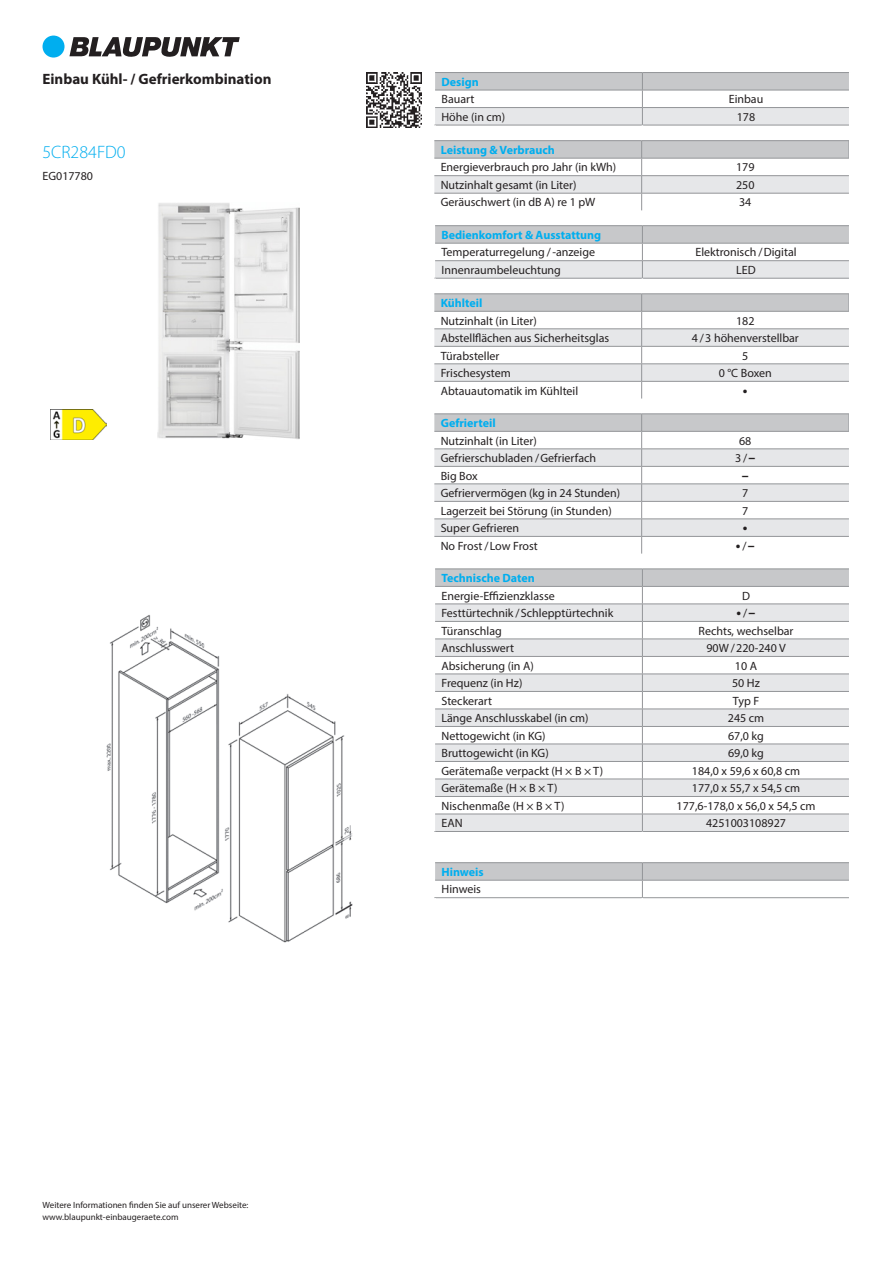
<style>
.page{position:relative;width:893px;height:1263px;background:#fff}
.page>*{position:absolute;margin:0;border:0;box-sizing:border-box;transform-origin:0 0}
.Merkmalsfolge-Modell{font:300 18px "Myriad Pro";color:#00aeef}
.Merkmalsfolge-Produu{font:700 15px "Myriad Pro";color:#231f20}
.Metadata-Wert{font:700 13.8px "Myriad Pro";color:#231f20}
.Metadata{font:12px "Myriad Pro";color:#231f20}
.Metadata-Wert-2{font:12px "Myriad Pro";color:#231f20}
.Kopf{font:700 12px "Myriad Pro";color:#00aeef}
.Merkmalsfolge-Nummer{font:12px "Myriad Pro";color:#231f20}
.Absatz_erster{font:9px "Myriad Pro";color:#231f20}
.Absatz_letzter{font:9px "Myriad Pro";color:#231f20}
.s1{font-weight:700;font-size:13.8px}
.s2{font-weight:400;font-size:12px}
</style>
<div class="page">
<img style="left:106px;top:615px;width:247px;height:328px">
<img style="left:157px;top:203px;width:143px;height:236px">
<img style="left:51px;top:409px;width:55px;height:31px">
<img style="left:366px;top:72px;width:56px;height:56px">
<hr style="left:435px;top:72px;width:207px;height:1px;background:#939598">
<hr style="left:642px;top:72px;width:208px;height:1px;background:#939598">
<svg style="left:434px;top:73px;width:415px;height:53px"></svg>
<hr style="left:434px;top:140px;width:208px;height:1px;background:#939598">
<hr style="left:642px;top:140px;width:207px;height:1px;background:#939598">
<svg style="left:434px;top:141px;width:415px;height:69px"></svg>
<hr style="left:435px;top:225px;width:207px;height:1px;background:#939598">
<hr style="left:642px;top:225px;width:208px;height:1px;background:#939598">
<svg style="left:434px;top:226px;width:415px;height:53px"></svg>
<hr style="left:642px;top:243px;width:208px;height:1px;background:#939598">
<hr style="left:434px;top:293px;width:208px;height:1px;background:#939598">
<hr style="left:642px;top:293px;width:207px;height:1px;background:#939598">
<svg style="left:434px;top:294px;width:415px;height:104px"></svg>
<hr style="left:434px;top:413px;width:208px;height:1px;background:#939598">
<hr style="left:642px;top:413px;width:207px;height:1px;background:#939598">
<svg style="left:434px;top:414px;width:415px;height:140px"></svg>
<svg style="left:434px;top:569px;width:415px;height:263px"></svg>
<hr style="left:642px;top:586px;width:208px;height:1px;background:#939598">
<hr style="left:435px;top:862px;width:207px;height:1px;background:#939598">
<hr style="left:642px;top:862px;width:208px;height:1px;background:#939598">
<svg style="left:434px;top:863px;width:415px;height:36px"></svg>
<div style="left:43px;top:36px;width:22px;height:22px;background:#00aeef;border-radius:50%"></div>
<svg style="left:69px;top:37px;width:171px;height:20px"></svg>
<hr style="left:849px;top:72px;width:3px;height:1130px;background:#fff">
<p class="Merkmalsfolge-Produu" style="left:43px;top:69px;width:230px">Einbau Kühl- / Gefrierkombination</p>
<p class="Merkmalsfolge-Modell" style="left:43px;top:141px;width:85px">5CR284FD0</p>
<p class="Merkmalsfolge-Nummer" style="left:43px;top:169px;width:52px">EG017780</p>
<p class="Absatz_erster" style="left:43px;top:1200px;width:207px">Weitere Informationen finden Sie auf unserer Webseite:</p>
<p class="Absatz_letzter" style="left:43px;top:1212px;width:138px">www.blaupunkt-einbaugeraete.com</p>
<p class="Kopf" style="left:441px;top:74px;width:39px">Design</p>
<p class="Metadata" style="left:441px;top:92px;width:34px">Bauart</p>
<p class="Metadata-Wert-2" style="left:729px;top:92px;width:36px">Einbau</p>
<p class="Metadata" style="left:441px;top:109px;width:65px">Höhe (in cm)</p>
<p class="Metadata-Wert-2" style="left:737px;top:109px;width:20px">178</p>
<p class="Kopf" style="left:441px;top:142px;width:116px">Leistung &amp; Verbrauch</p>
<p class="Metadata" style="left:441px;top:160px;width:177px">Energieverbrauch pro Jahr (in kWh)</p>
<p class="Metadata-Wert-2" style="left:736px;top:160px;width:20px">179</p>
<p class="Metadata" style="left:441px;top:177px;width:137px">Nutzinhalt gesamt (in Liter)</p>
<p class="Metadata-Wert-2" style="left:736px;top:177px;width:20px">250</p>
<p class="Metadata" style="left:441px;top:195px;width:156px">Geräuschwert (in dB A) re 1 pW</p>
<p class="Metadata-Wert-2" style="left:739px;top:195px;width:14px">34</p>
<p class="Kopf" style="left:441px;top:227px;width:161px">Bedienkomfort &amp; Ausstattung</p>
<p class="Metadata" style="left:441px;top:245px;width:155px">Temperaturregelung / -anzeige</p>
<p class="Metadata-Wert-2" style="left:695px;top:245px;width:103px">Elektronisch / Digital</p>
<p class="Metadata" style="left:441px;top:262px;width:121px">Innenraumbeleuchtung</p>
<p class="Metadata-Wert-2" style="left:736px;top:262px;width:21px">LED</p>
<p class="Kopf" style="left:441px;top:295px;width:43px">Kühlteil</p>
<p class="Metadata" style="left:441px;top:313px;width:98px">Nutzinhalt (in Liter)</p>
<p class="Metadata-Wert-2" style="left:736px;top:313px;width:20px">182</p>
<p class="Metadata" style="left:441px;top:331px;width:170px">Abstellflächen aus Sicherheitsglas</p>
<p class="Metadata-Wert-2" style="left:692px;top:331px;width:109px">4 / 3 höhenverstellbar</p>
<p class="Metadata" style="left:441px;top:348px;width:60px">Türabsteller</p>
<p class="Metadata-Wert-2" style="left:742px;top:348px;width:8px">5</p>
<p class="Metadata" style="left:441px;top:366px;width:72px">Frischesystem</p>
<p class="Metadata-Wert-2" style="left:719px;top:366px;width:55px">0 °C Boxen</p>
<p class="Metadata" style="left:441px;top:383px;width:139px">Abtauautomatik im Kühlteil</p>
<p class="Metadata-Wert" style="left:743px;top:381px;width:6px">•</p>
<p class="Kopf" style="left:441px;top:415px;width:56px">Gefrierteil</p>
<p class="Metadata" style="left:441px;top:433px;width:98px">Nutzinhalt (in Liter)</p>
<p class="Metadata-Wert-2" style="left:739px;top:433px;width:14px">68</p>
<p class="Metadata" style="left:441px;top:451px;width:157px">Gefrierschubladen / Gefrierfach</p>
<p class="Metadata-Wert-2" style="left:735px;top:451px;width:22px">3 / <span class="s1">–</span></p>
<p class="Metadata" style="left:441px;top:468px;width:39px">Big Box</p>
<p class="Metadata-Wert" style="left:742px;top:466px;width:8px">–</p>
<p class="Metadata" style="left:441px;top:486px;width:181px">Gefriervermögen (kg in 24 Stunden)</p>
<p class="Metadata-Wert-2" style="left:742px;top:486px;width:8px">7</p>
<p class="Metadata" style="left:441px;top:503px;width:172px">Lagerzeit bei Störung (in Stunden)</p>
<p class="Metadata-Wert-2" style="left:742px;top:503px;width:8px">7</p>
<p class="Metadata" style="left:441px;top:521px;width:80px">Super Gefrieren</p>
<p class="Metadata-Wert" style="left:743px;top:518px;width:6px">•</p>
<p class="Metadata" style="left:441px;top:538px;width:99px">No Frost / Low Frost</p>
<p class="Metadata-Wert" style="left:736px;top:536px;width:20px">• <span class="s2">/</span> –</p>
<p class="Kopf" style="left:441px;top:570px;width:95px">Technische Daten</p>
<p class="Metadata" style="left:441px;top:588px;width:115px">Energie-Effizienzklasse</p>
<p class="Metadata-Wert-2" style="left:742px;top:588px;width:9px">D</p>
<p class="Metadata" style="left:441px;top:606px;width:173px">Festtürtechnik / Schlepptürtechnik</p>
<p class="Metadata-Wert" style="left:737px;top:603px;width:20px">• <span class="s2">/</span> –</p>
<p class="Metadata" style="left:441px;top:623px;width:62px">Türanschlag</p>
<p class="Metadata-Wert-2" style="left:698px;top:623px;width:97px">Rechts, wechselbar</p>
<p class="Metadata" style="left:441px;top:641px;width:74px">Anschlusswert</p>
<p class="Metadata-Wert-2" style="left:706px;top:641px;width:81px">90W / 220-240 V</p>
<p class="Metadata" style="left:441px;top:658px;width:94px">Absicherung (in A)</p>
<p class="Metadata-Wert-2" style="left:735px;top:658px;width:24px">10 A</p>
<p class="Metadata" style="left:441px;top:676px;width:82px">Frequenz (in Hz)</p>
<p class="Metadata-Wert-2" style="left:732px;top:676px;width:29px">50 Hz</p>
<p class="Metadata" style="left:441px;top:693px;width:52px">Steckerart</p>
<p class="Metadata-Wert-2" style="left:733px;top:693px;width:28px">Typ F</p>
<p class="Metadata" style="left:441px;top:711px;width:149px">Länge Anschlusskabel (in cm)</p>
<p class="Metadata-Wert-2" style="left:728px;top:711px;width:38px">245 cm</p>
<p class="Metadata" style="left:441px;top:728px;width:106px">Nettogewicht (in KG)</p>
<p class="Metadata-Wert-2" style="left:728px;top:728px;width:37px">67,0 kg</p>
<p class="Metadata" style="left:441px;top:746px;width:109px">Bruttogewicht (in KG)</p>
<p class="Metadata-Wert-2" style="left:728px;top:746px;width:37px">69,0 kg</p>
<p class="Metadata" style="left:441px;top:763px;width:163px">Gerätemaße verpackt (H × B × T)</p>
<p class="Metadata-Wert-2" style="left:692px;top:763px;width:110px">184,0 x 59,6 x 60,8 cm</p>
<p class="Metadata" style="left:441px;top:781px;width:118px">Gerätemaße (H × B × T)</p>
<p class="Metadata-Wert-2" style="left:692px;top:781px;width:110px">177,0 x 55,7 x 54,5 cm</p>
<p class="Metadata" style="left:441px;top:798px;width:125px">Nischenmaße (H × B × T)</p>
<p class="Metadata-Wert-2" style="left:676px;top:798px;width:141px">177,6-178,0 x 56,0 x 54,5 cm</p>
<p class="Metadata" style="left:441px;top:816px;width:23px">EAN</p>
<p class="Metadata-Wert-2" style="left:706px;top:816px;width:82px">4251003108927</p>
<p class="Kopf" style="left:441px;top:864px;width:44px">Hinweis</p>
<p class="Metadata" style="left:441px;top:882px;width:41px">Hinweis</p>
</div>
